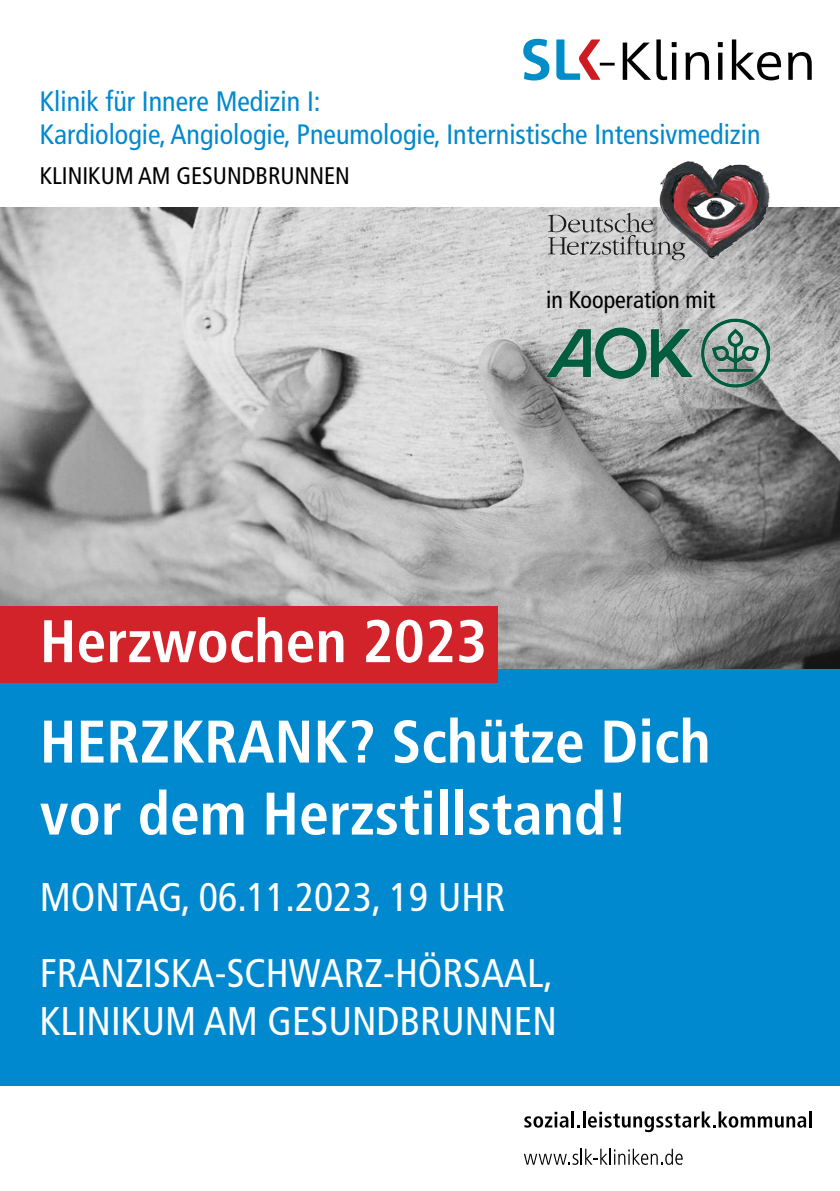
<style>
.page{position:relative;width:840px;height:1191px;background:#fff}
.page>*{position:absolute;margin:0;border:0;box-sizing:border-box;transform-origin:0 0}
.t1{font:700 condensed 60px/72px "Frutiger LT";color:#fff}
.t2{font:condensed 40px/76.4px "Frutiger LT";color:#fff}
.t3{font:condensed 28px/33.6px "Frutiger LT";color:#0089cf}
.t4{font:condensed 24px "Frutiger LT";color:#000}
</style>
<div class="page">
<svg style="left:524px;top:1111px;width:55px;height:16px"></svg>
<hr style="left:582px;top:1111px;width:3px;height:16px;background:#000">
<svg style="left:588px;top:1111px;width:217px;height:21px"></svg>
<hr style="left:808px;top:1111px;width:3px;height:16px;background:#000">
<svg style="left:524px;top:1148px;width:158px;height:16px"></svg>
<svg style="left:622px;top:39px;width:189px;height:41px"></svg>
<svg style="left:556px;top:39px;width:43px;height:41px"></svg>
<svg style="left:523px;top:39px;width:26px;height:41px"></svg>
<hr style="left:599px;top:63px;width:15px;height:3px;background:#000">
<div style="left:0;top:667px;width:839px;height:419px;background:#0089cf"></div>
<img style="left:0;top:207px;width:839px;height:461px">
<img style="left:546px;top:161px;width:288px;height:145px">
<div style="left:0;top:606px;width:497px;height:76px;background:#d2232a"></div>
<img style="left:546px;top:313px;width:223px;height:77px">
<p class="t3" style="left:40px;top:84px;width:722px">Klinik für Innere Medizin I:<br>Kardiologie, Angiologie, Pneumologie, Internistische Intensivmedizin</p>
<p class="t4" style="left:40px;top:162px;width:311px">Klinikum am Gesundbrunnen</p>
<p class="t4" style="left:546px;top:285px;width:170px">in Kooperation mit</p>
<h1 class="t1" style="left:40px;top:605px;width:449px">Herzwochen 2023</h1>
<h1 class="t1" style="left:40px;top:706px;width:672px">HERZKRANK? Schütze Dich vor dem Herzstillstand!</h1>
<h2 class="t2" style="left:40px;top:859px;width:514px">MOntag, 06.11.2023, 19 Uhr<br>Franziska-Schwarz-Hörsaal,</h2>
<h2 class="t2" style="left:40px;top:983px;width:518px">Klinikum am Gesundbrunnen</h2>
</div>
